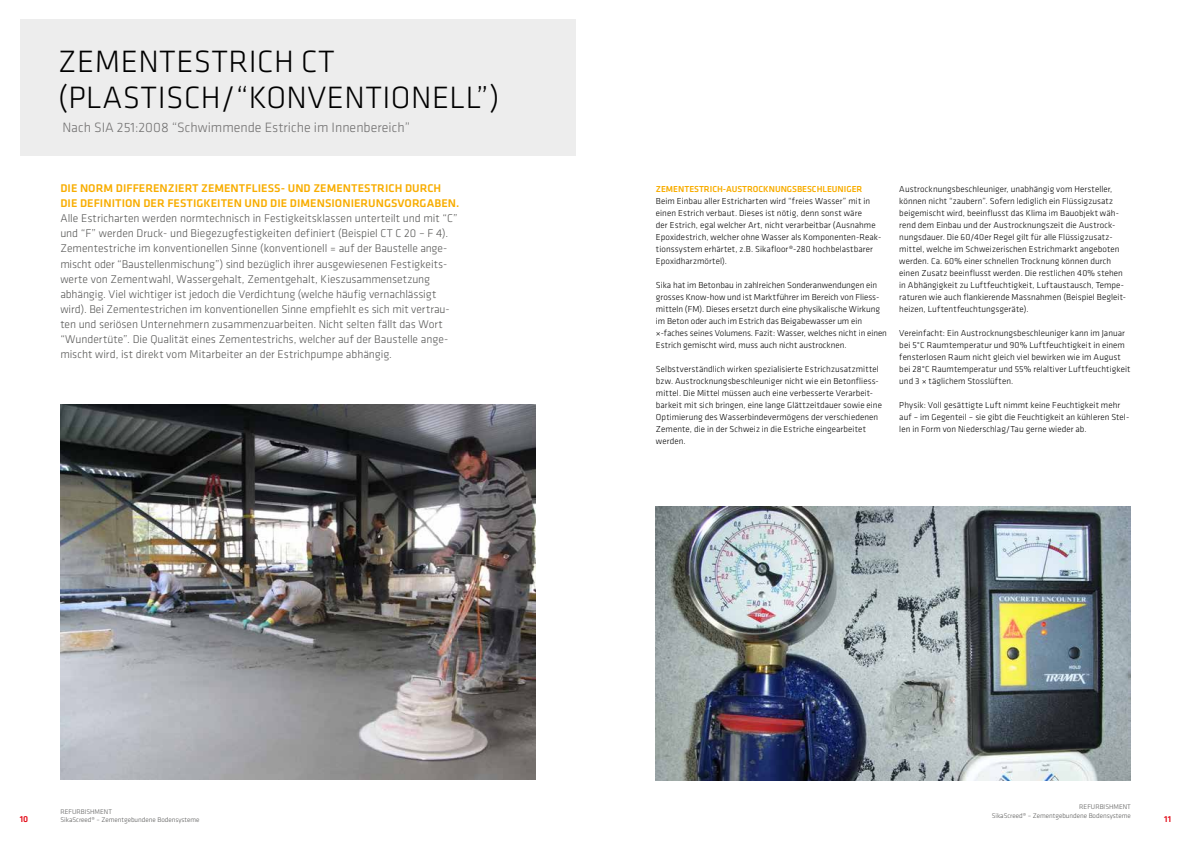
<style>
.page{position:relative;width:1191px;height:842px;background:#fff}
.page>*{position:absolute;margin:0;border:0;box-sizing:border-box;transform-origin:0 0}
.t1{font:300 32px/36px "Klavika";letter-spacing:.015em;color:#000}
.t2{font:300 14px "Klavika";color:#706f6f}
.t3{font:300 11.6px/15.1px "Klavika";letter-spacing:-.005em;color:#575756}
.t4{font:500 11.6px/15.1px "Klavika";letter-spacing:.005em;color:#f8ad00}
.t5{font:300 9px/12px "Klavika";letter-spacing:.005em;color:#000}
.t6{font:500 9px "Klavika";color:#f8ad00}
.t7{font:500 9px "Klavika";color:#e30613}
.t8{font:300 7px/8.4px "Klavika";color:#575756;text-align:right}
</style>
<div class="page">
<div style="left:20px;top:20px;width:555px;height:136px;background:#ededed"></div>
<img style="left:60px;top:405px;width:475px;height:375px">
<img style="left:656px;top:506px;width:474px;height:274px">
<h1 class="t1" style="left:58px;top:43px;width:443px">ZEMENTESTRICH CT (PLASTISCH/“KONVENTIONELL”)</h1>
<h2 class="t2" style="left:62px;top:119px;width:349px">Nach SIA 251:2008 “Schwimmende Estriche im Innenbereich”</h2>
<p class="t4" style="left:60px;top:180px;width:400px">DIE NORM DIFFERENZIERT ZEMENTFLIESS- UND ZEMENTESTRICH DURCH<br>DIE DEFINITION DER FESTIGKEITEN UND DIE DIMENSIONIERUNGSVORGABEN.</p>
<p class="t3" style="left:60px;top:211px;width:399px">Alle Estricharten werden normtechnisch in Festigkeitsklassen unterteilt und mit “C” und “F” werden Druck- und Biegezugfestigkeiten definiert (Beispiel CT C 20 – F 4).<br>Zementestriche im konventionellen Sinne (konventionell = auf der Baustelle ange&shy;mischt oder “Baustellenmischung”) sind bezüglich ihrer ausgewiesenen Festigkeits&shy;werte von Zementwahl, Wassergehalt, Zementgehalt, Kieszusammensetzung abhängig. Viel wichtiger ist jedoch die Verdichtung (welche häufig vernachlässigt wird). Bei Zementestrichen im konventionellen Sinne empfiehlt es sich mit vertrau&shy;ten und seriösen Unternehmern zusammenzuarbeiten. Nicht selten fällt das Wort “Wundertüte”. Die Qualität eines Zementestrichs, welcher auf der Baustelle ange&shy;mischt wird, ist direkt vom Mitarbeiter an der Estrichpumpe abhängig.</p>
<p class="t6" style="left:656px;top:183px;width:208px">ZEMENTESTRICH-AUSTROCKNUNGSBESCHLEUNIGER</p>
<p class="t5" style="left:656px;top:195px;width:227px">Beim Einbau aller Estricharten wird “freies Wasser” mit in einen Estrich verbaut. Dieses ist nötig, denn sonst wäre<br>der Estrich, egal welcher Art, nicht verarbeitbar (Ausnahme Epoxidestrich, welcher ohne Wasser als Komponenten-Reak&shy;tionssystem erhärtet, z.B. Sikafloor®-280 hochbelastbarer Epoxidharzmörtel).</p>
<p class="t5" style="left:656px;top:279px;width:232px">Sika hat im Betonbau in zahlreichen Sonderanwendungen ein grosses Know-how und ist Marktführer im Bereich von Fliess&shy;mitteln (FM). Dieses ersetzt durch eine physikalische Wirkung im Beton oder auch im Estrich das Beigabewasser um ein ×-faches seines Volumens. Fazit: Wasser, welches nicht in einen Estrich gemischt wird, muss auch nicht austrocknen.</p>
<p class="t5" style="left:656px;top:363px;width:228px">Selbstverständlich wirken spezialisierte Estrichzusatzmittel bzw. Austrocknungsbeschleuniger nicht wie ein Betonfliess&shy;mittel. Die Mittel müssen auch eine verbesserte Verarbeit&shy;barkeit mit sich bringen, eine lange Glättzeitdauer sowie eine Optimierung des Wasserbindevermögens der verschiedenen Zemente, die in der Schweiz in die Estriche eingearbeitet werden.</p>
<p class="t5" style="left:899px;top:183px;width:228px">Austrocknungsbeschleuniger, unabhängig vom Hersteller, können nicht “zaubern”. Sofern lediglich ein Flüssigzusatz beigemischt wird, beeinflusst das Klima im Bauobjekt wäh&shy;rend dem Einbau und der Austrocknungszeit die Austrock&shy;nungsdauer. Die 60/40er Regel gilt für alle Flüssigzusatz&shy;mittel, welche im Schweizerischen Estrichmarkt angeboten werden. Ca. 60% einer schnellen Trocknung können durch einen Zusatz beeinflusst werden. Die restlichen 40% stehen in Abhängigkeit zu Luftfeuchtigkeit, Luftaustausch, Tempe&shy;raturen wie auch flankierende Massnahmen (Beispiel Begleit&shy;heizen, Luftentfeuchtungsgeräte).</p>
<p class="t5" style="left:899px;top:327px;width:233px">Vereinfacht: Ein Austrocknungsbeschleuniger kann im Januar bei 5°C Raumtemperatur und 90% Luftfeuchtigkeit in einem fensterlosen Raum nicht gleich viel bewirken wie im August bei 28°C Raumtemperatur und 55% relaltiver Luftfeuchtigkeit und 3 × täglichem Stosslüften.</p>
<p class="t5" style="left:899px;top:399px;width:231px">Physik: Voll gesättigte Luft nimmt keine Feuchtigkeit mehr auf – im Gegenteil – sie gibt die Feuchtigkeit an kühleren Stel&shy;len in Form von Niederschlag/Tau gerne wieder ab.</p>
<p class="t8" style="left:991px;top:803px;width:141px">REFURBISHMENT<br>SikaScreed® – Zementgebundene Bodensysteme</p>
<p class="t8" style="left:60px;top:807px;width:141px;text-align:left">REFURBISHMENT<br>SikaScreed® – Zementgebundene Bodensysteme</p>
<p class="t7" style="left:20px;top:813px;width:10px">10</p>
<p class="t7" style="left:1164px;top:813px;width:8px">11</p>
</div>
